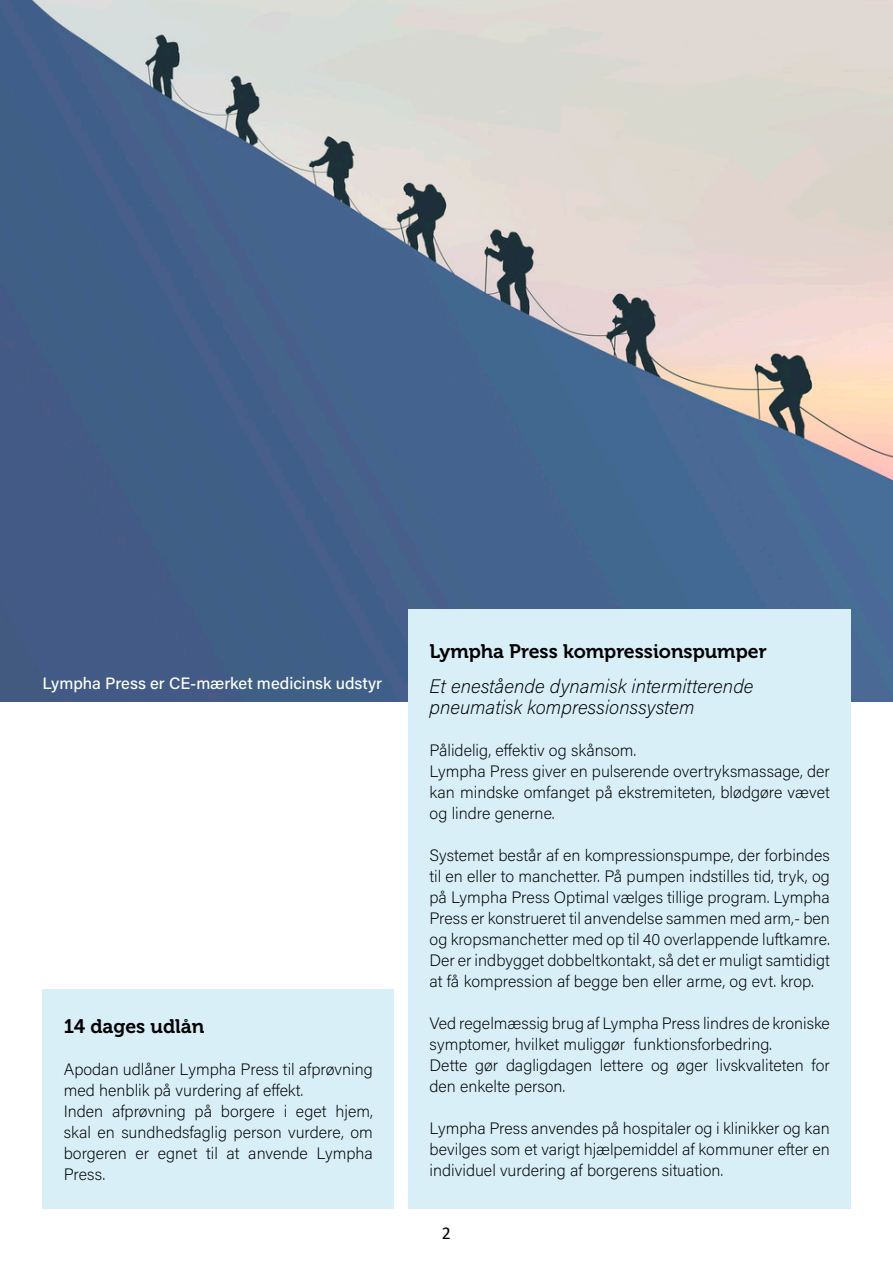
<style>
.page{position:relative;width:893px;height:1263px;background:#fff}
.page>*{position:absolute;margin:0;border:0;box-sizing:border-box;transform-origin:0 0}
.underoverskrift{font:italic 200 19.5px/34.5px "Acumin Pro";color:#000}
.t1{font:19.5px "Museo 700";color:#000}
.t2{font:18px "Calibri";color:#000}
.t3{font:200 16.5px/21px "Acumin Pro";color:#000;text-align:justify}
.t4{font:500 16.5px "Acumin Pro";color:#fff}
.s1{font-family:"Museo 700";font-weight:400;font-style:normal}
</style>
<div class="page">
<img style="left:0;top:0;width:893px;height:702px">
<div style="left:408px;top:609px;width:443px;height:600px;background:#d8eff8"></div>
<div style="left:43px;top:990px;width:351px;height:219px;background:#d8eff8"></div>
<p class="t4" style="left:43px;top:672px;width:341px">Lympha Press er CE-mærket medicinsk udstyr</p>
<p class="t1" style="left:64px;top:1016px;width:142px">14 dages udlån</p>
<p class="t3" style="left:64px;top:1058px;width:311px">Apodan udlåner Lympha Press til afprøvning med henblik på vurdering af effekt.</p>
<p class="t3" style="left:64px;top:1100px;width:311px">Inden afprøvning på borgere i eget hjem, skal en sundhedsfaglig person vurdere, om borgeren er egnet til at anvende Lympha Press.</p>
<p class="underoverskrift" style="left:429px;top:633px;width:339px"><span class="s1">Lympha Press kompressionspumper<br></span>Et enestående dynamisk intermitterende</p>
<p class="underoverskrift" style="left:429px;top:689px;width:267px">pneumatisk kompressionssystem</p>
<p class="t3" style="left:429px;top:739px;width:208px">Pålidelig, effektiv og skånsom.</p>
<p class="t3" style="left:429px;top:760px;width:402px">Lympha Press giver en pulserende overtryksmassage, der kan mindske omfanget på ekstremiteten, blødgøre vævet og lindre generne.</p>
<p class="t3" style="left:429px;top:844px;width:402px">Systemet består af en kompressionspumpe, der forbindes til en eller to manchetter. På pumpen indstilles tid, tryk, og på Lympha Press Optimal vælges tillige program. Lympha Press er konstrueret til anvendelse sammen med arm,- ben og kropsmanchetter med op til 40 overlappende luftkamre.<br>Der er indbygget dobbeltkontakt, så det er muligt samtidigt at få kompression af begge ben eller arme, og evt. krop.</p>
<p class="t3" style="left:429px;top:1012px;width:402px">Ved regelmæssig brug af Lympha Press lindres de kroniske symptomer, hvilket muliggør funktionsforbedring.</p>
<p class="t3" style="left:429px;top:1054px;width:402px">Dette gør dagligdagen lettere og øger livskvaliteten for den enkelte person.</p>
<p class="t3" style="left:429px;top:1117px;width:402px">Lympha Press anvendes på hospitaler og i klinikker og kan bevilges som et varigt hjælpemiddel af kommuner efter en individuel vurdering af borgerens situation.</p>
<p class="t2" style="left:442px;top:1221px;width:11px">2</p>
</div>
